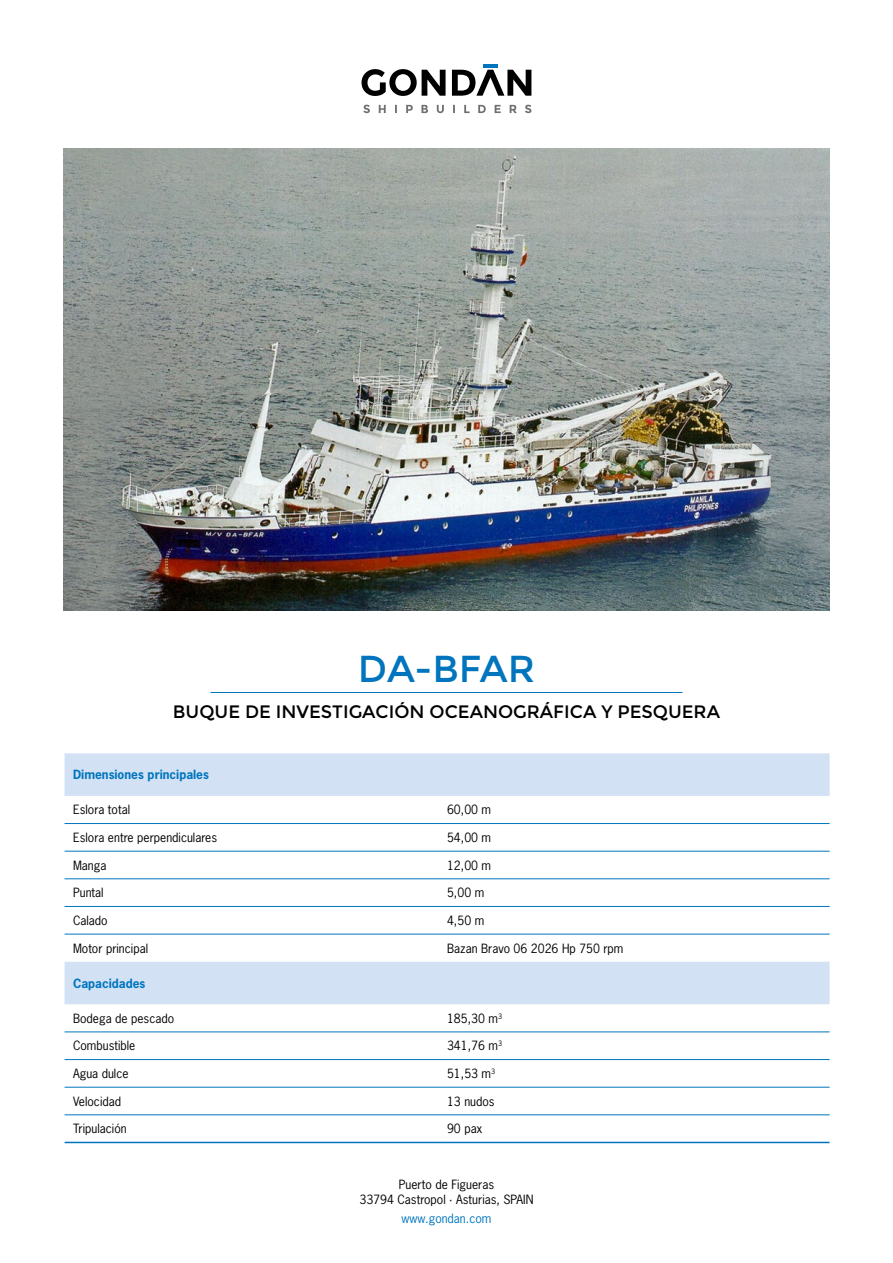
<style>
.page{position:relative;width:893px;height:1263px;background:#fff}
.page>*{position:absolute;margin:0;border:0;box-sizing:border-box;transform-origin:0 0}
.t1{font:37.5px "Montserrat";color:#0075be}
.t2{font:18px "Montserrat";color:#000}
.t3{font:12px/14.4px "News Gothic Std";color:#000;text-align:center}
.t4{font:700 12px "News Gothic Std";color:#0075be}
.t5{font:12px "News Gothic Std";color:#0075be}
</style>
<div class="page">
<hr style="left:210px;top:692px;width:472px;height:1px;background:#0075be">
<img style="left:64px;top:149px;width:765px;height:461px">
<svg style="left:363px;top:105px;width:168px;height:8px"></svg>
<svg style="left:362px;top:69px;width:169px;height:27px"></svg>
<hr style="left:483px;top:64px;width:15px;height:3px;background:#0075be">
<svg style="left:65px;top:753px;width:765px;height:251px"></svg>
<hr style="left:65px;top:823px;width:382px;height:1px;background:#0075be">
<hr style="left:447px;top:823px;width:383px;height:1px;background:#0075be">
<hr style="left:65px;top:851px;width:382px;height:1px;background:#0075be">
<hr style="left:447px;top:851px;width:383px;height:1px;background:#0075be">
<hr style="left:65px;top:878px;width:382px;height:1px;background:#0075be">
<hr style="left:447px;top:878px;width:383px;height:1px;background:#0075be">
<hr style="left:65px;top:906px;width:382px;height:1px;background:#0075be">
<hr style="left:447px;top:906px;width:383px;height:1px;background:#0075be">
<hr style="left:65px;top:934px;width:382px;height:1px;background:#0075be">
<hr style="left:447px;top:934px;width:383px;height:1px;background:#0075be">
<hr style="left:65px;top:1032px;width:382px;height:1px;background:#0075be">
<hr style="left:447px;top:1032px;width:383px;height:1px;background:#0075be">
<hr style="left:65px;top:1059px;width:382px;height:1px;background:#0075be">
<hr style="left:447px;top:1059px;width:383px;height:1px;background:#0075be">
<hr style="left:65px;top:1087px;width:382px;height:1px;background:#0075be">
<hr style="left:447px;top:1087px;width:383px;height:1px;background:#0075be">
<hr style="left:65px;top:1114px;width:382px;height:1px;background:#0075be">
<hr style="left:447px;top:1114px;width:383px;height:1px;background:#0075be">
<hr style="left:65px;top:1142px;width:382px;height:1px;background:#0075be">
<hr style="left:447px;top:1142px;width:383px;height:1px;background:#0075be">
<h1 class="t1" style="left:358px;top:647px;width:179px">DA-BFAR</h1>
<h2 class="t2" style="left:173px;top:701px;width:549px">BUQUE DE INVESTIGACIÓN OCEANOGRÁFICA Y PESQUERA</h2>
<p class="t4" style="left:73px;top:767px;width:137px">Dimensiones principales</p>
<p class="t3" style="left:73px;top:802px;width:59px">Eslora total</p>
<p class="t3" style="left:447px;top:802px;width:46px">60,00 m</p>
<p class="t3" style="left:73px;top:830px;width:146px">Eslora entre perpendiculares</p>
<p class="t3" style="left:447px;top:830px;width:46px">54,00 m</p>
<p class="t3" style="left:73px;top:858px;width:35px">Manga</p>
<p class="t3" style="left:447px;top:858px;width:46px">12,00 m</p>
<p class="t3" style="left:73px;top:885px;width:32px">Puntal</p>
<p class="t3" style="left:447px;top:885px;width:39px">5,00 m</p>
<p class="t3" style="left:73px;top:913px;width:36px">Calado</p>
<p class="t3" style="left:447px;top:913px;width:39px">4,50 m</p>
<p class="t3" style="left:73px;top:941px;width:77px">Motor principal</p>
<p class="t3" style="left:447px;top:941px;width:178px">Bazan Bravo 06 2026 Hp 750 rpm</p>
<p class="t4" style="left:73px;top:975px;width:74px">Capacidades</p>
<p class="t3" style="left:73px;top:1011px;width:103px">Bodega de pescado</p>
<p class="t3" style="left:447px;top:1011px;width:57px">185,30 m<sup>3</sup></p>
<p class="t3" style="left:73px;top:1038px;width:64px">Combustible</p>
<p class="t3" style="left:447px;top:1038px;width:57px">341,76 m<sup>3</sup></p>
<p class="t3" style="left:73px;top:1066px;width:57px">Agua dulce</p>
<p class="t3" style="left:447px;top:1066px;width:50px">51,53 m<sup>3</sup></p>
<p class="t3" style="left:73px;top:1094px;width:50px">Velocidad</p>
<p class="t3" style="left:447px;top:1094px;width:49px">13 nudos</p>
<p class="t3" style="left:73px;top:1121px;width:55px">Tripulación</p>
<p class="t3" style="left:447px;top:1121px;width:37px">90 pax</p>
<p class="t3" style="left:359px;top:1178px;width:176px">Puerto de Figueras<br>33794 Castropol · Asturias, SPAIN</p>
<p class="t5" style="left:402px;top:1211px;width:91px">www.gondan.com</p>
</div>
